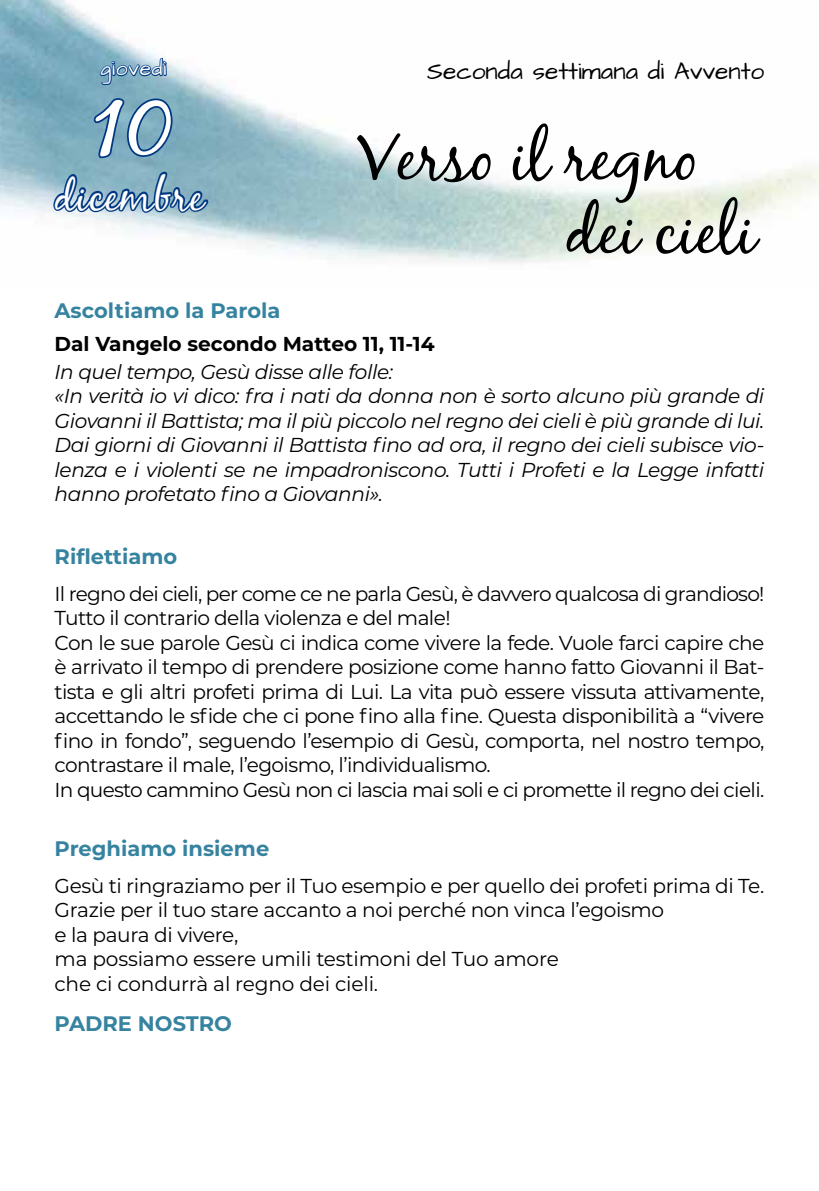
<style>
.page{position:relative;width:819px;height:1191px;background:#fff}
.page>*{position:absolute;margin:0;border:0;box-sizing:border-box;transform-origin:0 0}
.t1{font:94.5px "Black Jack";color:#fff}
.t2{font:66.5px "Black Jack";color:#000}
.t3{font:42px "Black Jack";letter-spacing:.025em;color:#fff}
.t4{font:24.5px "Architects Daughter";color:#000}
.t5{font:700 21px "Montserrat";color:#3683a0}
.t6{font:21px "Architects Daughter";letter-spacing:.03em;color:#fff}
.t7{font:20.12px/24.5px "Montserrat";letter-spacing:-.03em;color:#000}
.t8{font:italic 20.12px/24.5px "Montserrat";letter-spacing:-.02em;color:#000}
.t9{font:700 20.12px "Montserrat";color:#000}
</style>
<div class="page">
<img style="left:0;top:0;width:819px;height:263px">
<svg style="left:92px;top:96px;width:82px;height:64px;background:#598bad"></svg>
<svg style="left:99px;top:56px;width:69px;height:30px;background:#6a96b7"></svg>
<svg style="left:52px;top:170px;width:158px;height:76px"></svg>
<p class="t6" style="left:100px;top:55px;width:67px">giovedì</p>
<p class="t4" style="left:427px;top:55px;width:338px">Seconda settimana di Avvento</p>
<h1 class="t1" style="left:93px;top:65px;width:83px">10</h1>
<h3 class="t3" style="left:55px;top:170px;width:151px">dicembre</h3>
<h2 class="t2" style="left:357px;top:117px;width:343px">Verso il regno</h2>
<h2 class="t2" style="left:565px;top:190px;width:191px">dei cieli</h2>
<p class="t5" style="left:55px;top:295px;width:227px">Ascoltiamo la Parola</p>
<p class="t9" style="left:55px;top:329px;width:381px">Dal Vangelo secondo Matteo 11, 11-14</p>
<p class="t8" style="left:55px;top:359px;width:711px">In quel tempo, Gesù disse alle folle:<br>«In verità io vi dico: fra i nati da donna non è sorto alcuno più grande di Giovanni il Battista; ma il più piccolo nel regno dei cieli è più grande di lui.<br>Dai giorni di Giovanni il Battista fino ad ora, il regno dei cieli subisce vio&shy;lenza e i violenti se ne impadroniscono. Tutti i Profeti e la Legge infatti hanno profetato fino a Giovanni».</p>
<p class="t5" style="left:55px;top:541px;width:124px">Riflettiamo</p>
<p class="t7" style="left:55px;top:580px;width:711px">Il regno dei cieli, per come ce ne parla Gesù, è davvero qualcosa di grandioso!<br>Tutto il contrario della violenza e del male!<br>Con le sue parole Gesù ci indica come vivere la fede. Vuole farci capire che è arrivato il tempo di prendere posizione come hanno fatto Giovanni il Bat&shy;tista e gli altri profeti prima di Lui. La vita può essere vissuta attivamente, accettando le sfide che ci pone fino alla fine. Questa disponibilità a “vivere fino in fondo”, seguendo l’esempio di Gesù, comporta, nel nostro tempo, contrastare il male, l’egoismo, l’individualismo.<br>In questo cammino Gesù non ci lascia mai soli e ci promette il regno dei cieli.</p>
<p class="t5" style="left:55px;top:833px;width:216px">Preghiamo insieme</p>
<p class="t7" style="left:55px;top:872px;width:711px">Gesù ti ringraziamo per il Tuo esempio e per quello dei profeti prima di Te.<br>Grazie per il tuo stare accanto a noi perché non vinca l’egoismo<br>e la paura di vivere,<br>ma possiamo essere umili testimoni del Tuo amore<br>che ci condurrà al regno dei cieli.</p>
<p class="t5" style="left:55px;top:1008px;width:179px">PADRE NOSTRO</p>
</div>
